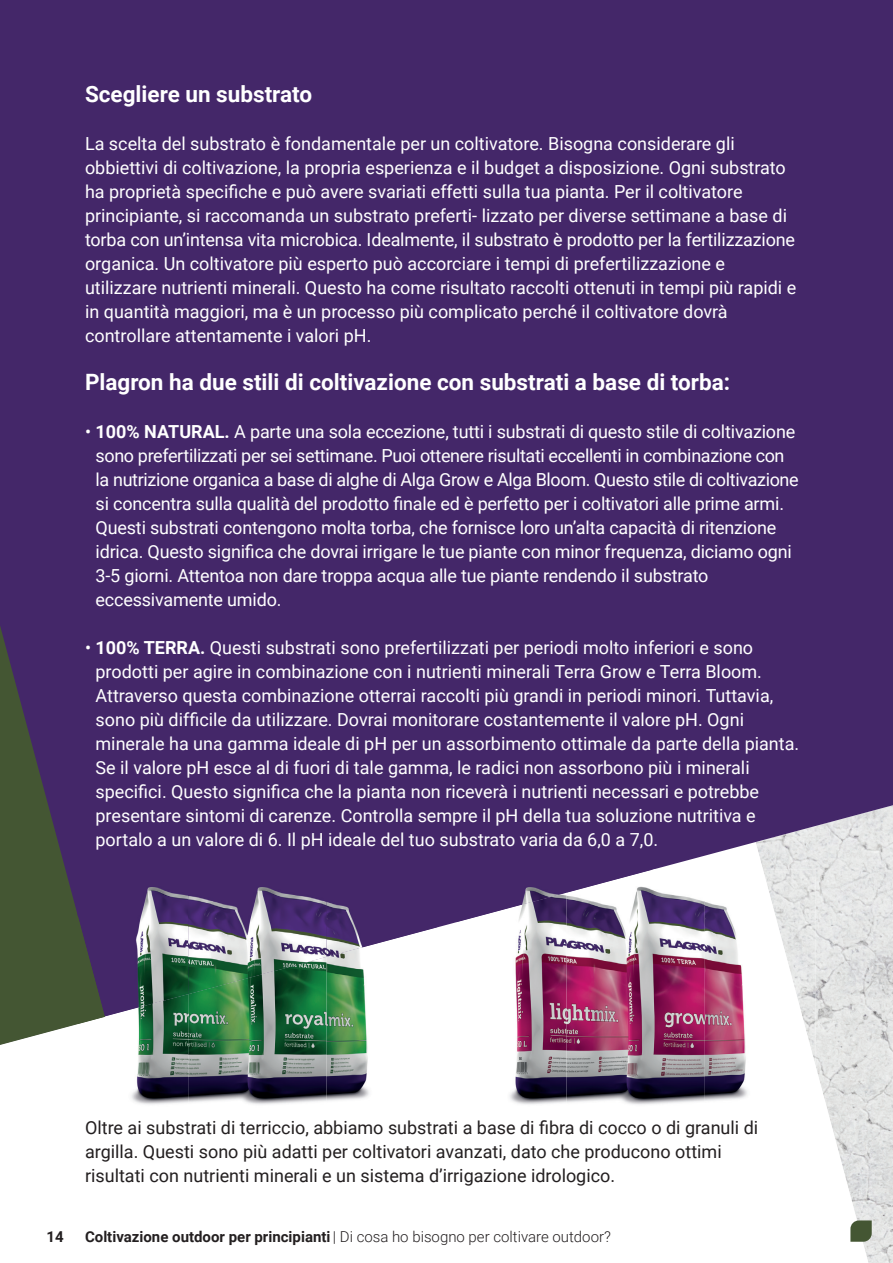
<style>
.page{position:relative;width:893px;height:1263px;background:#fff}
.page>*{position:absolute;margin:0;border:0;box-sizing:border-box;transform-origin:0 0}
.t1{font:700 22.5px "Roboto";color:#fff}
.t2{font:18px/24px "Roboto";color:#fff}
.t3{font:18px/24px "Roboto";color:#231f20}
.t4{font:300 15px "Roboto";color:#231f20}
.t5{font:700 15px "Roboto";color:#231f20}
.s1{font-weight:700}
</style>
<div class="page">
<img style="left:868px;top:1044px;width:25px;height:219px">
<svg style="left:815px;top:1044px;width:53px;height:215px"></svg>
<div style="left:0;top:0;width:893px;height:1044px;background:#442769"></div>
<svg style="left:0;top:625px;width:105px;height:420px;background:#47444f"></svg>
<img style="left:78px;top:1016px;width:110px;height:89px">
<img style="left:78px;top:869px;width:110px;height:147px">
<img style="left:78px;top:915px;width:27px;height:109px">
<svg style="left:850px;top:1220px;width:22px;height:22px"></svg>
<img style="left:456px;top:922px;width:111px;height:183px">
<img style="left:456px;top:869px;width:111px;height:53px">
<img style="left:326px;top:957px;width:111px;height:144px">
<img style="left:326px;top:869px;width:111px;height:88px">
<img style="left:188px;top:994px;width:138px;height:111px">
<img style="left:188px;top:869px;width:138px;height:125px">
<img style="left:567px;top:869px;width:248px;height:236px">
<img style="left:567px;top:869px;width:87px;height:24px">
<p class="t1" style="left:85px;top:78px;width:229px">Scegliere un substrato</p>
<p class="t2" style="left:85px;top:131px;width:713px">La scelta del substrato è fondamentale per un coltivatore. Bisogna considerare gli obbiettivi di coltivazione, la propria esperienza e il budget a disposizione. Ogni substrato ha proprietà specifiche e può avere svariati effetti sulla tua pianta. Per il coltivatore principiante, si raccomanda un substrato preferti- lizzato per diverse settimane a base di torba con un’intensa vita microbica. Idealmente, il substrato è prodotto per la fertilizzazione organica. Un coltivatore più esperto può accorciare i tempi di prefertilizzazione e utilizzare nutrienti minerali. Questo ha come risultato raccolti ottenuti in tempi più rapidi e in quantità maggiori, ma è un processo più complicato perché il coltivatore dovrà controllare attentamente i valori pH.</p>
<p class="t1" style="left:85px;top:366px;width:647px">Plagron ha due stili di coltivazione con substrati a base di torba:</p>
<p class="t2" style="left:96px;top:419px;width:705px;text-indent:-11px">• <span class="s1">100% NATURAL.</span> A parte una sola eccezione, tutti i substrati di questo stile di coltivazione sono prefertilizzati per sei settimane. Puoi ottenere risultati eccellenti in combinazione con la nutrizione organica a base di alghe di Alga Grow e Alga Bloom. Questo stile di coltivazione si concentra sulla qualità del prodotto finale ed è perfetto per i coltivatori alle prime armi.<br>Questi substrati contengono molta torba, che fornisce loro un’alta capacità di ritenzione idrica. Questo significa che dovrai irrigare le tue piante con minor frequenza, diciamo ogni 3-5 giorni. Attentoa non dare troppa acqua alle tue piante rendendo il substrato eccessivamente umido.</p>
<p class="t2" style="left:96px;top:635px;width:705px;text-indent:-11px">• <span class="s1">100% TERRA.</span> Questi substrati sono prefertilizzati per periodi molto inferiori e sono prodotti per agire in combinazione con i nutrienti minerali Terra Grow e Terra Bloom.<br>Attraverso questa combinazione otterrai raccolti più grandi in periodi minori. Tuttavia, sono più difficile da utilizzare. Dovrai monitorare costantemente il valore pH. Ogni minerale ha una gamma ideale di pH per un assorbimento ottimale da parte della pianta.<br>Se il valore pH esce al di fuori di tale gamma, le radici non assorbono più i minerali specifici. Questo significa che la pianta non riceverà i nutrienti necessari e potrebbe presentare sintomi di carenze. Controlla sempre il pH della tua soluzione nutritiva e portalo a un valore di 6. Il pH ideale del tuo substrato varia da 6,0 a 7,0.</p>
<p class="t5" style="left:47px;top:1226px;width:19px">14</p>
<p class="t3" style="left:85px;top:1115px;width:675px">Oltre ai substrati di terriccio, abbiamo substrati a base di fibra di cocco o di granuli di argilla. Questi sono più adatti per coltivatori avanzati, dato che producono ottimi risultati con nutrienti minerali e un sistema d’irrigazione idrologico.</p>
<p class="t4" style="left:85px;top:1226px;width:527px"><span class="s1">Coltivazione outdoor per principianti</span> | Di cosa ho bisogno per coltivare outdoor?</p>
</div>
